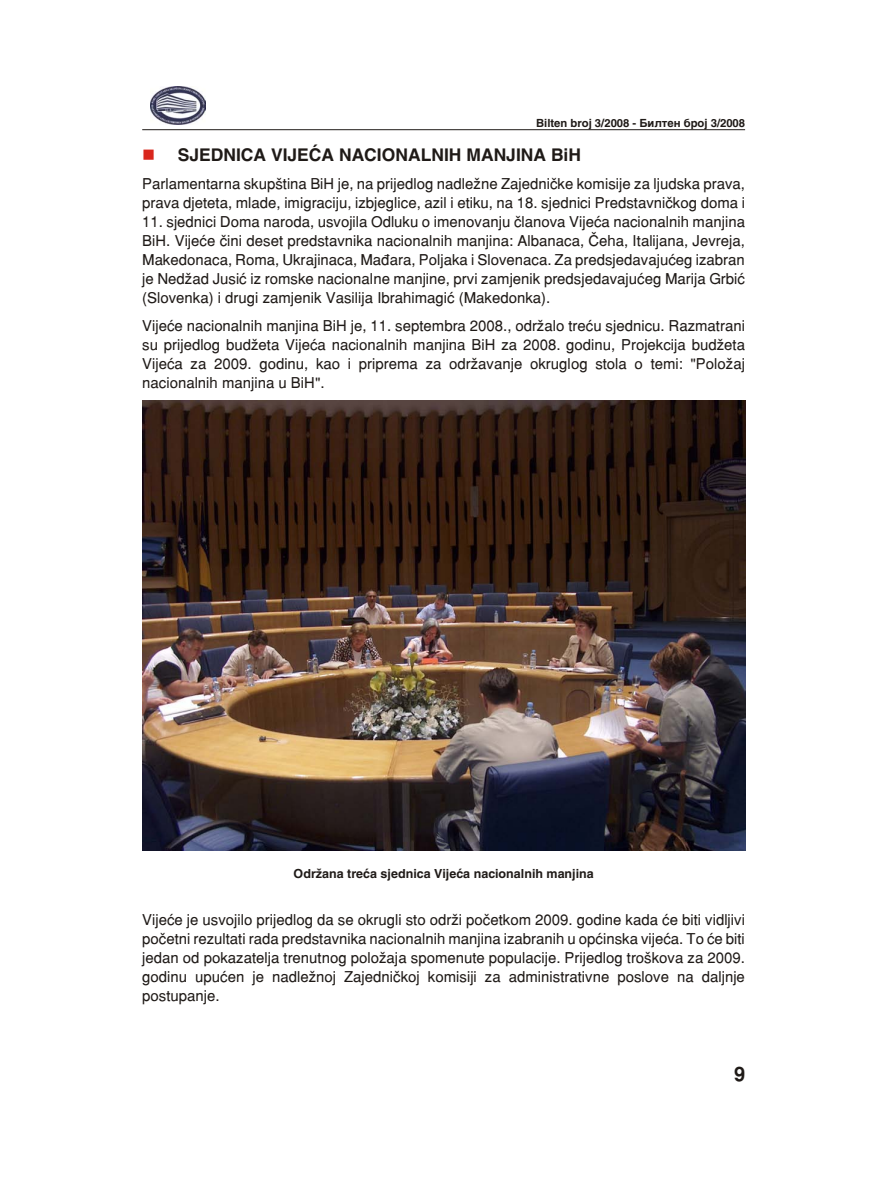
<style>
.page{position:relative;width:887px;height:1195px;background:#fff}
.page>*{position:absolute;margin:0;border:0;box-sizing:border-box;transform-origin:0 0}
.t1{font:700 20px "Switzerland BH";color:#1f1a17}
.t2{font:700 17.5px "H Sans";color:#1f1a17}
.t3{font:15px/19px "Switzerland BH";color:#1f1a17;text-align:justify}
.t4{font:700 12.5px "H Sans";color:#1f1a17}
.t5{font:700 11.25px "H Sans";color:#1f1a17}
.s1{font-family:"C Helv"}
.s2{color:#d9261c}
</style>
<div class="page">
<hr style="left:142px;top:129px;width:602px;height:1px;background:#1f1a17">
<img style="left:150px;top:86px;width:56px;height:38px">
<img style="left:142px;top:400px;width:602px;height:451px">
<p class="t5" style="left:536px;top:118px;width:210px">Bilten broj 3/2008 - <span class="s1">Bilten broj 3/2008</span></p>
<p class="t2" style="left:142px;top:148px;width:440px"><span class="s2">■</span> SJEDNICA VIJE]A NACIONALNIH MANJINA BiH</p>
<p class="t3" style="left:142px;top:176px;width:604px">Parlamentarna skup{tina BiH je, na prijedlog nadle`ne Zajedni~ke komisije za ljudska prava, prava djeteta, mlade, imigraciju, izbjeglice, azil i etiku, na 18. sjednici Predstavni~kog doma i</p>
<p class="t3" style="left:142px;top:214px;width:604px">11. sjednici Doma naroda, usvojila Odluku o imenovanju ~lanova Vije}a nacionalnih manjina BiH. Vije}e ~ini deset predstavnika nacionalnih manjina: Albanaca, ^eha, Italijana, Jevreja, Makedonaca, Roma, Ukrajinaca, Ma|ara, Poljaka i Slovenaca. Za predsjedavaju}eg izabran je Ned`ad Jusi} iz romske nacionalne manjine, prvi zamjenik predsjedavaju}eg Marija Grbi} (Slovenka) i drugi zamjenik Vasilija Ibrahimagi} (Makedonka).</p>
<p class="t3" style="left:142px;top:318px;width:604px">Vije}e nacionalnih manjina BiH je, 11. septembra 2008., odr`alo tre}u sjednicu. Razmatrani su prijedlog bud`eta Vije}a nacionalnih manjina BiH za 2008. godinu, Projekcija bud`eta Vije}a za 2009. godinu, kao i priprema za odr`avanje okruglog stola o temi: "Polo`aj nacionalnih manjina u BiH".</p>
<p class="t4" style="left:293px;top:868px;width:301px">Održana tre}a sjednica Vije}a nacionalnih manjina</p>
<p class="t3" style="left:142px;top:912px;width:604px">Vije}e je usvojilo prijedlog da se okrugli sto odr`i po~etkom 2009. godine kada }e biti vidljivi po~etni rezultati rada predstavnika nacionalnih manjina izabranih u op}inska vije}a. To }e biti jedan od pokazatelja trenutnog polo`aja spomenute populacije. Prijedlog tro{kova za 2009. godinu upu}en je nadle`noj Zajedni~koj komisiji za administrativne poslove na daljnje postupanje.</p>
<h1 class="t1" style="left:733px;top:1066px;width:13px">9</h1>
</div>
